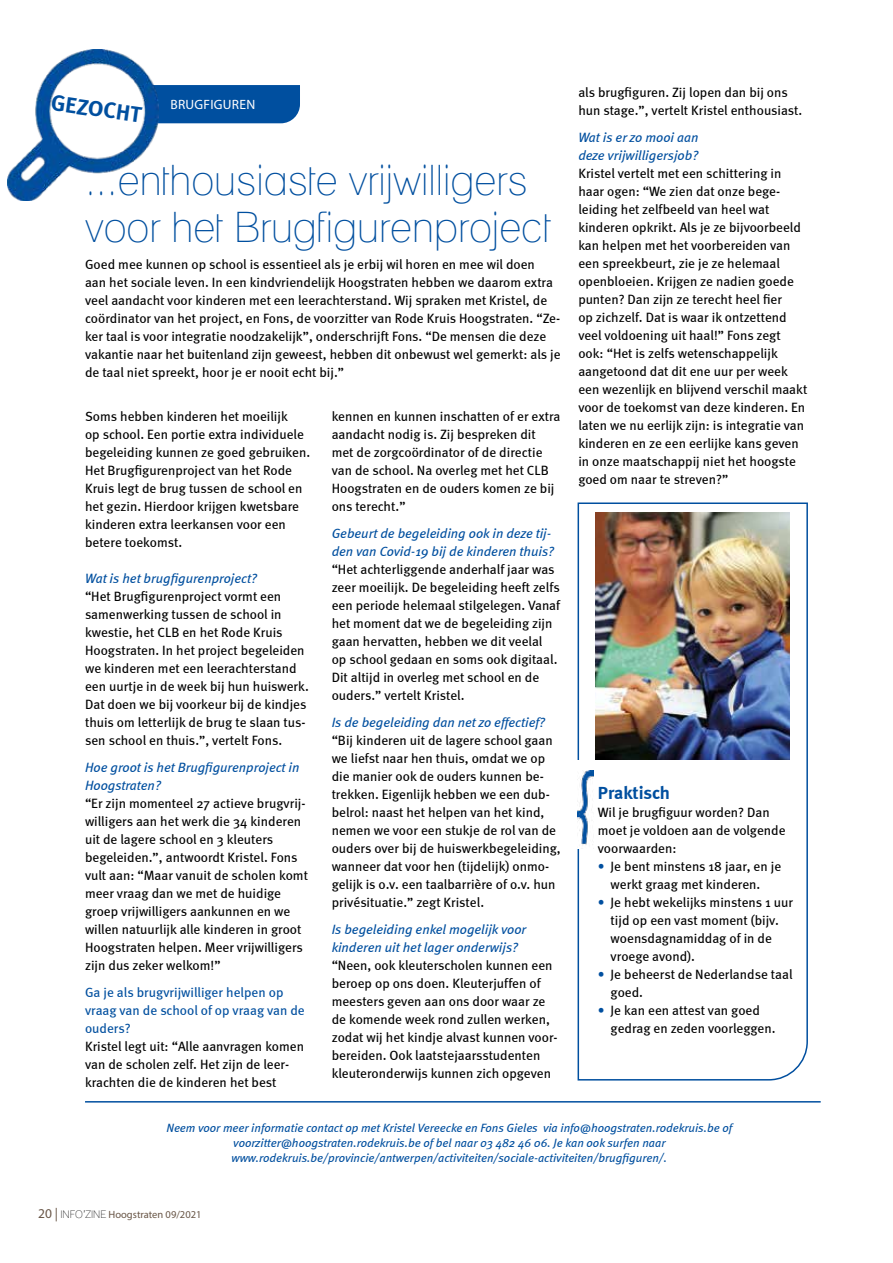
<style>
.page{position:relative;width:893px;height:1263px;background:#fff}
.page>*{position:absolute;margin:0;border:0;box-sizing:border-box;transform-origin:0 0}
.t1{font:condensed 42px/46.5px "Lane";color:#004f9f}
.t2{font:700 22.8px "Meta";color:#004f9f}
.t3{font:700 18px "Meta";letter-spacing:-.005em;color:#004f9f}
.t4{font:13.5px/18px "Meta";color:#000}
.t5{font:italic 13.5px/18px "Meta";color:#004f9f}
.t6{font:13.5px/18px "Meta";color:#004f9f}
.t7{font:13.5px "Myriad Pro";letter-spacing:.02em;color:#fff}
.t8{font:italic 12px/15px "Meta";color:#004f9f;text-align:center}
.t9{font:10.5px "Myriad Pro";color:#685546}
.s1{color:#004f9f}
.s2{font-size:13.5px}
.s3{font-family:"Lane";font-stretch:condensed;color:#000}
</style>
<div class="page">
<div style="left:159px;top:85px;width:141px;height:38px;background:#004f9f"></div>
<svg style="left:577px;top:502px;width:231px;height:579px"></svg>
<div style="left:570px;top:760px;width:18px;height:89px;background:#fff"></div>
<img style="left:578px;top:771px;width:16px;height:78px">
<hr style="left:85px;top:1101px;width:736px;height:1px;background:#004f9f">
<img style="left:595px;top:512px;width:194px;height:247px">
<img style="left:7px;top:49px;width:152px;height:151px">
<h2 class="t2" style="left:53px;top:89px;width:92px;rotate:8deg">GEZOCHT</h2>
<p class="t7" style="left:170px;top:96px;width:86px">BRUGFIGUREN</p>
<h1 class="t1" style="left:85px;top:157px;width:467px">...enthousiaste vrijwilligers voor het Brugfigurenproject</h1>
<p class="t4" style="left:85px;top:255px;width:477px">Goed mee kunnen op school is essentieel als je erbij wil horen en mee wil doen<br>aan het sociale leven. In een kindvriendelijk Hoogstraten hebben we daarom extra veel aandacht voor kinderen met een leerachterstand. Wij spraken met Kristel, de coördinator van het project, en Fons, de voorzitter van Rode Kruis Hoogstraten. “Ze&shy;ker taal is voor integratie noodzakelijk”, onderschrijft Fons. “De mensen die deze vakantie naar het buitenland zijn geweest, hebben dit onbewust wel gemerkt: als je de taal niet spreekt, hoor je er nooit echt bij.”</p>
<p class="t4" style="left:85px;top:407px;width:227px">Soms hebben kinderen het moeilijk<br>op school. Een portie extra individuele begeleiding kunnen ze goed gebruiken.<br>Het Brugfigurenproject van het Rode Kruis legt de brug tussen de school en het gezin. Hierdoor krijgen kwetsbare kinderen extra leerkansen voor een betere toekomst.</p>
<p class="t5" style="left:85px;top:569px;width:173px">Wat is het brugfigurenproject?</p>
<p class="t4" style="left:85px;top:587px;width:225px">“Het Brugfigurenproject vormt een samenwerking tussen de school in kwestie, het CLB en het Rode Kruis Hoogstraten. In het project begeleiden we kinderen met een leerachterstand een uurtje in de week bij hun huiswerk.<br>Dat doen we bij voorkeur bij de kindjes thuis om letterlijk de brug te slaan tus&shy;sen school en thuis.”, vertelt Fons.</p>
<p class="t5" style="left:85px;top:758px;width:216px">Hoe groot is het Brugfigurenproject in<br>Hoogstraten?</p>
<p class="t4" style="left:85px;top:794px;width:224px">“Er zijn momenteel 27 actieve brugvrij&shy;willigers aan het werk die 34 kinderen uit de lagere school en 3 kleuters begeleiden.”, antwoordt Kristel. Fons vult aan: “Maar vanuit de scholen komt meer vraag dan we met de huidige groep vrijwilligers aankunnen en we willen natuurlijk alle kinderen in groot Hoogstraten helpen. Meer vrijwilligers zijn dus zeker welkom!”</p>
<p class="t6" style="left:85px;top:983px;width:221px">Ga je als brugvrijwilliger helpen op vraag van de school of op vraag van de ouders?</p>
<p class="t4" style="left:85px;top:1037px;width:221px">Kristel legt uit: “Alle aanvragen komen van de scholen zelf. Het zijn de leer&shy;krachten die de kinderen het best</p>
<p class="t4" style="left:332px;top:407px;width:230px">kennen en kunnen inschatten of er extra aandacht nodig is. Zij bespreken dit met de zorgcoördinator of de directie van de school. Na overleg met het CLB Hoogstraten en de ouders komen ze bij ons terecht.”</p>
<p class="t5" style="left:332px;top:524px;width:224px">Gebeurt de begeleiding ook in deze tij&shy;den van Covid-19 bij de kinderen thuis?</p>
<p class="t4" style="left:332px;top:560px;width:230px">“Het achterliggende anderhalf jaar was zeer moeilijk. De begeleiding heeft zelfs een periode helemaal stilgelegen. Vanaf het moment dat we de begeleiding zijn gaan hervatten, hebben we dit veelal op school gedaan en soms ook digitaal.<br>Dit altijd in overleg met school en de ouders.” vertelt Kristel.</p>
<p class="t5" style="left:332px;top:713px;width:215px">Is de begeleiding dan net zo effectief?</p>
<p class="t4" style="left:332px;top:731px;width:231px">“Bij kinderen uit de lagere school gaan we liefst naar hen thuis, omdat we op die manier ook de ouders kunnen be&shy;trekken. Eigenlijk hebben we een dub&shy;belrol: naast het helpen van het kind, nemen we voor een stukje de rol van de ouders over bij de huiswerkbegeleiding, wanneer dat voor hen (tijdelijk) onmo&shy;gelijk is o.v. een taalbarrière of o.v. hun privésituatie.” zegt Kristel.</p>
<p class="t5" style="left:332px;top:920px;width:196px">Is begeleiding enkel mogelijk voor kinderen uit het lager onderwijs?</p>
<p class="t4" style="left:332px;top:956px;width:227px">“Neen, ook kleuterscholen kunnen een beroep op ons doen. Kleuterjuffen of meesters geven aan ons door waar ze de komende week rond zullen werken, zodat wij het kindje alvast kunnen voor&shy;bereiden. Ook laatstejaarsstudenten kleuteronderwijs kunnen zich opgeven</p>
<p class="t4" style="left:578px;top:83px;width:225px">als brugfiguren. Zij lopen dan bij ons hun stage.”, vertelt Kristel enthousiast.</p>
<p class="t5" style="left:578px;top:129px;width:122px">Wat is er zo mooi aan deze vrijwilligersjob?</p>
<p class="t4" style="left:578px;top:164px;width:231px">Kristel vertelt met een schittering in haar ogen: “We zien dat onze bege&shy;leiding het zelfbeeld van heel wat kinderen opkrikt. Als je ze bijvoorbeeld kan helpen met het voorbereiden van een spreekbeurt, zie je ze helemaal openbloeien. Krijgen ze nadien goede punten? Dan zijn ze terecht heel fier<br>op zichzelf. Dat is waar ik ontzettend veel voldoening uit haal!” Fons zegt ook: “Het is zelfs wetenschappelijk aangetoond dat dit ene uur per week een wezenlijk en blijvend verschil maakt voor de toekomst van deze kinderen. En laten we nu eerlijk zijn: is integratie van kinderen en ze een eerlijke kans geven in onze maatschappij niet het hoogste goed om naar te streven?”</p>
<h3 class="t3" style="left:598px;top:782px;width:74px">Praktisch</h3>
<p class="t4" style="left:598px;top:803px;width:189px">Wil je brugfiguur worden? Dan moet je voldoen aan de volgende voorwaarden:</p>
<p class="t4" style="left:598px;top:857px;width:185px;text-align:center"><span class="s1">•</span> Je bent minstens 18 jaar, en je werkt graag met kinderen.</p>
<p class="t4" style="left:611px;top:893px;width:184px;text-indent:-13px"><span class="s1">•</span> Je hebt wekelijks minstens 1 uur tijd op een vast moment (bijv. woensdagnamiddag of in de vroege avond).</p>
<p class="t4" style="left:611px;top:965px;width:183px;text-indent:-13px"><span class="s1">•</span> Je beheerst de Nederlandse taal goed.</p>
<p class="t4" style="left:611px;top:1001px;width:166px;text-indent:-13px"><span class="s1">•</span> Je kan een attest van goed gedrag en zeden voorleggen.</p>
<p class="t8" style="left:166px;top:1120px;width:567px">Neem voor meer informatie contact op met Kristel Vereecke en Fons Gieles via info@hoogstraten.rodekruis.be of voorzitter@hoogstraten.rodekruis.be of bel naar 03 482 46 06. Je kan ook surfen naar www.rodekruis.be/provincie/antwerpen/activiteiten/sociale-activiteiten/brugfiguren/.</p>
<p class="t9" style="left:38px;top:1208px;width:165px"><span class="s2">20 |</span> <span class="s3">INFO’ZINE</span> Hoogstraten 09/2021</p>
</div>
